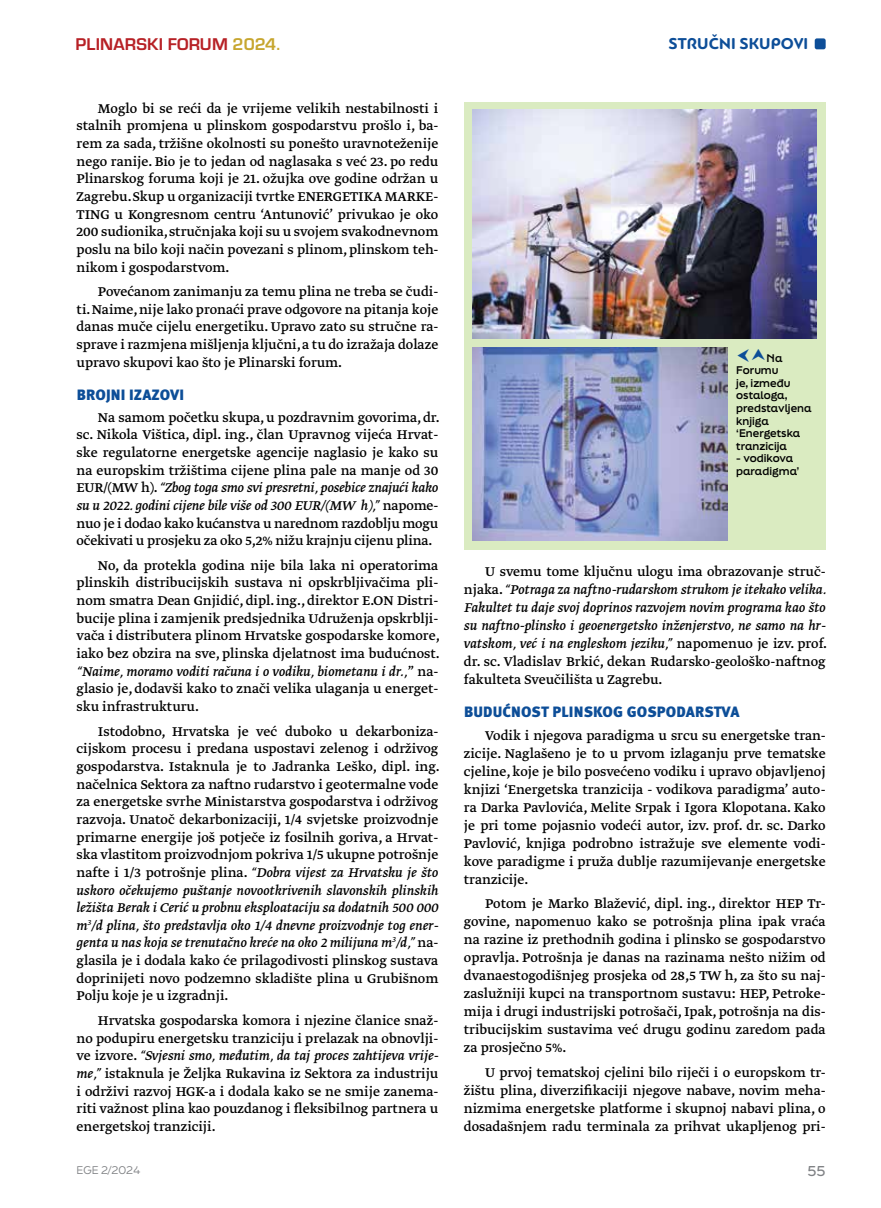
<style>
.page{position:relative;width:881px;height:1208px;background:#fff}
.page>*{position:absolute;margin:0;border:0;box-sizing:border-box;transform-origin:0 0}
.t1{font:700 17.7px "Eurostile TOT";letter-spacing:.01em;color:#b72126}
.t2{font:700 16.5px "PF Bague Round Pro";letter-spacing:.01em;color:#0d4e98}
.t3{font:15px/17.7px "Greta Text Pro Regular Plus";color:#000;text-align:justify}
.t4{font:15px/17.7px "Greta Text Pro Italic Plus";color:#000;text-align:justify}
.t5{font:900 15px "Meta Pro";letter-spacing:.01em;color:#0d4e98}
.t6{font:500 13.5px "Final Six";color:#808285}
.t7{font:700 10.5px/12.6px "Final Six";color:#000}
.t8{font:10.5px "Final Six";color:#808285}
.s1{color:#c7a62f}
.s2{font-family:"Greta Text Pro Regular Plus"}
.s3{font-family:"Greta Text Pro Italic Plus"}
</style>
<div class="page">
<div style="left:814px;top:38px;width:11px;height:11px;background:#0d4e98;border-radius:2px"></div>
<div style="left:463px;top:102px;width:362px;height:447px;background:#daebc1"></div>
<img style="left:472px;top:347px;width:255px;height:193px">
<img style="left:472px;top:110px;width:344px;height:228px">
<p class="t1" style="left:76px;top:34px;width:206px">PLINARSKI FORUM <span class="s1">2024.</span></p>
<p class="t2" style="left:668px;top:34px;width:141px">STRUČNI SKUPOVI</p>
<p class="t3" style="left:77px;top:100px;width:363px;text-indent:21px">Moglo bi se reći da je vrijeme velikih nestabilnosti i stalnih promjena u plinskom gospodarstvu prošlo i, ba&shy;rem za sada, tržišne okolnosti su ponešto uravnoteženije nego ranije. Bio je to jedan od naglasaka s već 23. po redu Plinarskog foruma koji je 21. ožujka ove godine održan u Zagrebu. Skup u organizaciji tvrtke ENERGETIKA MARKE-TING u Kongresnom centru ‘Antunović’ privukao je oko 200 sudionika, stručnjaka koji su u svojem svakodnevnom poslu na bilo koji način povezani s plinom, plinskom teh&shy;nikom i gospodarstvom.</p>
<p class="t3" style="left:77px;top:283px;width:363px;text-indent:21px">Povećanom zanimanju za temu plina ne treba se čudi&shy;ti. Naime, nije lako pronaći prave odgovore na pitanja koje danas muče cijelu energetiku. Upravo zato su stručne ra&shy;sprave i razmjena mišljenja ključni, a tu do izražaja dolaze upravo skupovi kao što je Plinarski forum.</p>
<p class="t5" style="left:77px;top:385px;width:109px">BROJNI IZAZOVI</p>
<p class="t3" style="left:77px;top:409px;width:364px;text-indent:21px">Na samom početku skupa, u pozdravnim govorima, dr. sc. Nikola Vištica, dipl. ing., član Upravnog vijeća Hrvat&shy;ske regulatorne energetske agencije naglasio je kako su na europskim tržištima cijene plina pale na manje od 30</p>
<p class="t4" style="left:77px;top:479px;width:363px"><span class="s2">EUR/(MW h).</span> “Zbog toga smo svi presretni, posebice znajući kako su u 2022. godini cijene bile više od 300 EUR/(MW h),” <span class="s2">napome-</span></p>
<p class="t3" style="left:77px;top:515px;width:363px">nuo je i dodao kako kućanstva u narednom razdoblju mogu očekivati u prosjeku za oko 5,2% nižu krajnju cijenu plina.</p>
<p class="t3" style="left:77px;top:557px;width:364px;text-indent:21px">No, da protekla godina nije bila laka ni operatorima plinskih distribucijskih sustava ni opskrbljivačima pli&shy;nom smatra Dean Gnjidić, dipl. ing., direktor E.ON Distri&shy;bucije plina i zamjenik predsjednika Udruženja opskrblji&shy;vača i distributera plinom Hrvatske gospodarske komore, iako bez obzira na sve, plinska djelatnost ima budućnost.</p>
<p class="t4" style="left:77px;top:663px;width:363px">“Naime, moramo voditi računa i o vodiku, biometanu i dr.,<span class="s2">” na-</span></p>
<p class="t3" style="left:77px;top:680px;width:363px">glasio je, dodavši kako to znači velika ulaganja u energet&shy;sku infrastrukturu.</p>
<p class="t3" style="left:77px;top:722px;width:364px;text-indent:21px">Istodobno, Hrvatska je već duboko u dekarboniza&shy;cijskom procesu i predana uspostavi zelenog i održivog gospodarstva. Istaknula je to Jadranka Leško, dipl. ing. načelnica Sektora za naftno rudarstvo i geotermalne vode za energetske svrhe Ministarstva gospodarstva i održivog razvoja. Unatoč dekarbonizaciji, 1/4 svjetske proizvodnje primarne energije još potječe iz fosilnih goriva, a Hrvat&shy;ska vlastitom proizvodnjom pokriva 1/5 ukupne potrošnje</p>
<p class="t4" style="left:77px;top:864px;width:363px"><span class="s2">nafte i 1/3 potrošnje plina.</span> “Dobra vijest za Hrvatsku je što uskoro očekujemo puštanje novootkrivenih slavonskih plinskih ležišta Berak i Cerić u probnu eksploataciju sa dodatnih 500 000 m<sup>3</sup>/d plina, što predstavlja oko 1/4 dnevne proizvodnje tog ener&shy;genta u nas koja se trenutačno kreće na oko 2 milijuna m<sup>3</sup>/d,” <span class="s2">na-</span></p>
<p class="t3" style="left:77px;top:952px;width:363px">glasila je i dodala kako će prilagodivosti plinskog sustava doprinijeti novo podzemno skladište plina u Grubišnom Polju koje je u izgradnji.</p>
<p class="t3" style="left:77px;top:1012px;width:363px;text-align:right">Hrvatska gospodarska komora i njezine članice snaž-<br>no podupiru energetsku tranziciju i prelazak na obnovlji-</p>
<p class="t4" style="left:77px;top:1047px;width:363px"><span class="s2">ve izvore.</span> “Svjesni smo, međutim, da taj proces zahtijeva vrije-</p>
<p class="t3" style="left:77px;top:1065px;width:363px"><span class="s3">me,”</span> istaknula je Željka Rukavina iz Sektora za industriju i održivi razvoj HGK-a i dodala kako se ne smije zanema&shy;riti važnost plina kao pouzdanog i fleksibilnog partnera u energetskoj tranziciji.</p>
<p class="t7" style="left:736px;top:351px;width:77px;text-indent:30px">Na<br>Forumu<br>je, između ostaloga, predstavljena knjiga ‘Energetska tranzicija</p>
<p class="t7" style="left:736px;top:452px;width:65px">- vodikova paradigma’</p>
<p class="t3" style="left:485px;top:563px;width:342px">U svemu tome ključnu ulogu ima obrazovanje struč-</p>
<p class="t4" style="left:463px;top:581px;width:364px"><span class="s2">njaka.</span> “Potraga za naftno-rudarskom strukom je itekako velika.<br>Fakultet tu daje svoj doprinos razvojem novim programa kao što su naftno-plinsko i geoenergetsko inženjerstvo, ne samo na hr&shy;vatskom, već i na engleskom jeziku,” <span class="s2">napomenuo je izv. prof.</span></p>
<p class="t3" style="left:463px;top:653px;width:363px">dr. sc. Vladislav Brkić, dekan Rudarsko-geološko-naftnog fakulteta Sveučilišta u Zagrebu.</p>
<p class="t5" style="left:464px;top:702px;width:277px">BUDUĆNOST PLINSKOG GOSPODARSTVA</p>
<p class="t3" style="left:463px;top:726px;width:363px;text-indent:21px">Vodik i njegova paradigma u srcu su energetske tran&shy;zicije. Naglašeno je to u prvom izlaganju prve tematske cjeline, koje je bilo posvećeno vodiku i upravo objavljenoj knjizi ‘Energetska tranzicija - vodikova paradigma’ auto&shy;ra Darka Pavlovića, Melite Srpak i Igora Klopotana. Kako je pri tome pojasnio vodeći autor, izv. prof. dr. sc. Darko Pavlović, knjiga podrobno istražuje sve elemente vodi&shy;kove paradigme i pruža dublje razumijevanje energetske tranzicije.</p>
<p class="t3" style="left:463px;top:895px;width:363px;text-indent:21px">Potom je Marko Blažević, dipl. ing., direktor HEP Tr&shy;govine, napomenuo kako se potrošnja plina ipak vraća na razine iz prethodnih godina i plinsko se gospodarstvo opravlja. Potrošnja je danas na razinama nešto nižim od dvanaestogodišnjeg prosjeka od 28,5 TW h, za što su naj&shy;zaslužniji kupci na transportnom sustavu: HEP, Petroke&shy;mija i drugi industrijski potrošači, Ipak, potrošnja na dis&shy;tribucijskim sustavima već drugu godinu zaredom pada za prosječno 5%.</p>
<p class="t3" style="left:463px;top:1064px;width:363px;text-indent:21px">U prvoj tematskoj cjelini bilo riječi i o europskom tr&shy;žištu plina, diverzifikaciji njegove nabave, novim meha&shy;nizmima energetske platforme i skupnoj nabavi plina, o dosadašnjem radu terminala za prihvat ukapljenog pri-</p>
<p class="t8" style="left:77px;top:1162px;width:66px">EGE 2/2024</p>
<p class="t6" style="left:807px;top:1161px;width:20px">55</p>
</div>
